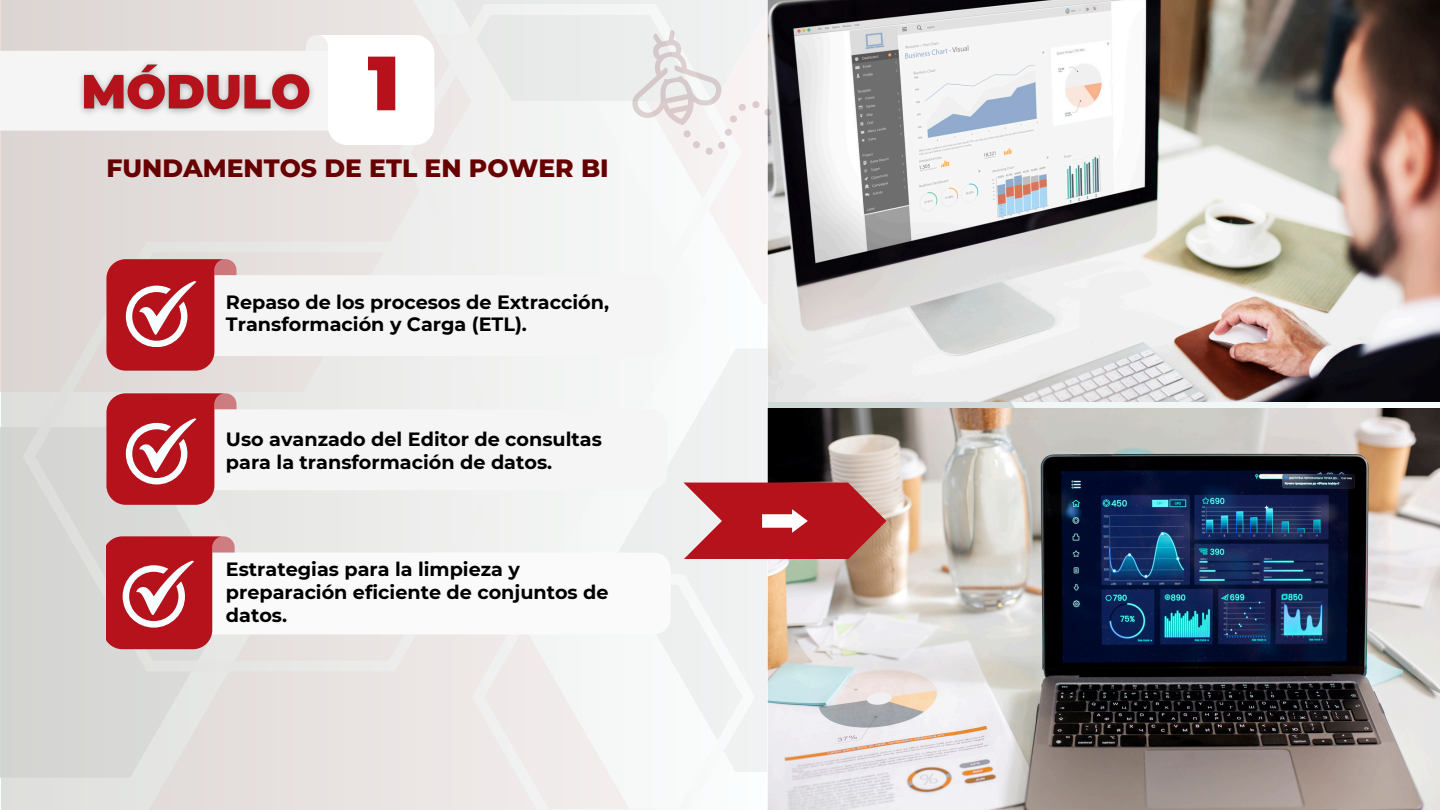
<style>
.page{position:relative;width:1440px;height:810px;background:#fff}
.page>*{position:absolute;margin:0;border:0;box-sizing:border-box;transform-origin:0 0}
.t1{font:900 76.7px "Montserrat";color:#b5121b}
.t2{font:800 25.1px "Montserrat";color:#670000}
.t3{font:700 19.2px/22.5px "Montserrat";color:#000}
</style>
<div class="page">
<img style="left:768px;top:0;width:672px;height:401px">
<img style="left:768px;top:409px;width:672px;height:401px">
<div style="left:1px;top:0;width:767px;height:810px;background:linear-gradient(to right,#d9d5d2,#fafafa)"></div>
<svg style="left:0;top:0;width:816px;height:156px"></svg>
<svg style="left:106px;top:259px;width:561px;height:112px"></svg>
<svg style="left:106px;top:393px;width:561px;height:112px"></svg>
<svg style="left:106px;top:536px;width:565px;height:113px"></svg>
<svg style="left:683px;top:483px;width:203px;height:76px;background:#bf3f44"></svg>
<img style="left:72px;top:55px;width:250px;height:68px">
<p class="t1" style="left:368px;top:36px;width:34px">1</p>
<p class="t2" style="left:106px;top:153px;width:504px">FUNDAMENTOS DE ETL EN POWER BI</p>
<p class="t3" style="left:226px;top:291px;width:385px">Repaso de los procesos de Extracción,<br>Transformación y Carga (ETL).</p>
<h2 class="t3" style="left:226px;top:428px;width:378px">Uso avanzado del Editor de consultas para la transformación de datos.</h2>
<p class="t3" style="left:226px;top:558px;width:384px;line-height:23px">Estrategias para la limpieza y preparación eficiente de conjuntos de datos.</p>
</div>
